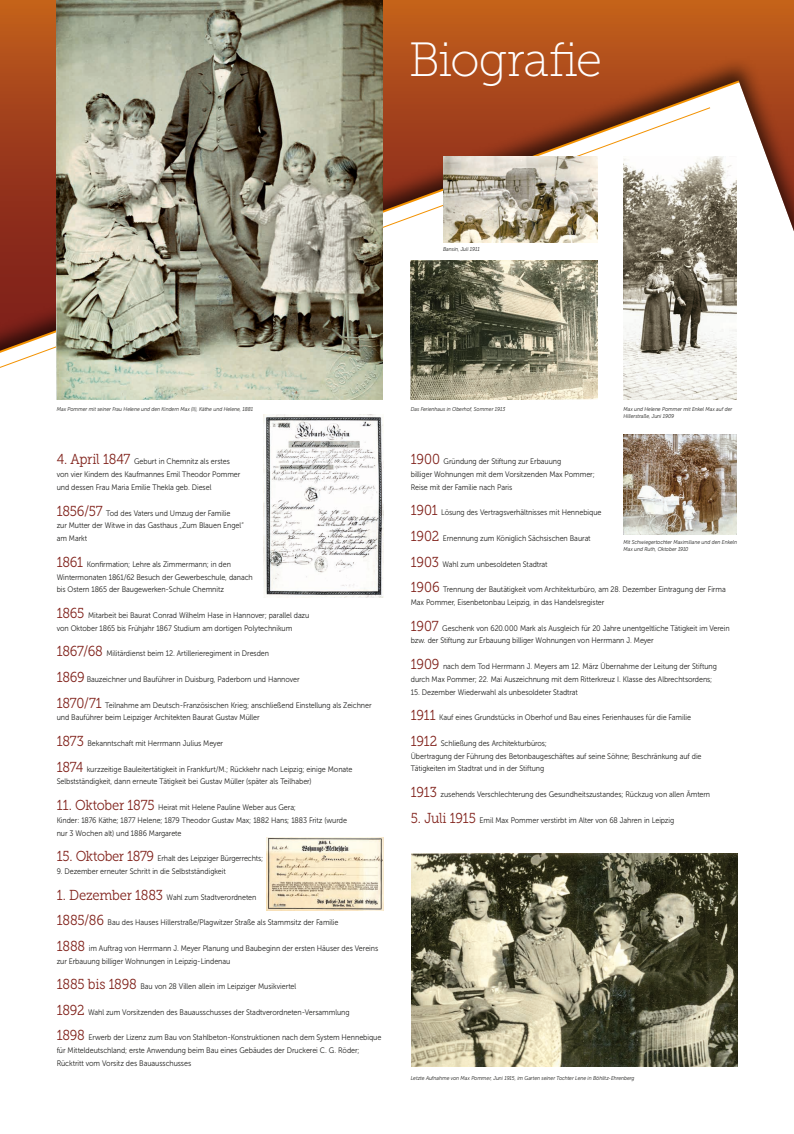
<style>
.page{position:relative;width:794px;height:1134px;background:#fff}
.page>*{position:absolute;margin:0;border:0;box-sizing:border-box;transform-origin:0 0}
.t1{font:48px "Museo Slab 100";letter-spacing:-.025em;color:#fff}
.t2{font:8px/12.8px "Museo Sans 300";letter-spacing:-.01em;color:#1d1d1b;scale:.9 1}
.t3{font:italic 5.6px/7.2px "Museo Sans 300";letter-spacing:-.005em;color:#1d1d1b;scale:.9 1}
.s1{font-family:"Museo Slab 300";font-size:14.4px;color:#80211a}
</style>
<div class="page">
<div style="left:0;top:0;width:794px;height:369px;background:#1d1d1b;opacity:.75"></div>
<svg style="left:0;top:79px;width:741px;height:502px"></svg>
<svg style="left:0;top:107px;width:710px;height:404px"></svg>
<img style="left:57px;top:0;width:326px;height:400px">
<img style="left:411px;top:261px;width:187px;height:139px">
<img style="left:267px;top:837px;width:116px;height:73px">
<img style="left:443px;top:156px;width:155px;height:87px">
<img style="left:623px;top:434px;width:114px;height:100px">
<img style="left:264px;top:415px;width:120px;height:183px">
<img style="left:411px;top:854px;width:327px;height:212px">
<img style="left:623px;top:156px;width:114px;height:244px">
<h1 class="t1" style="left:409px;top:33px;width:195px">Biografie</h1>
<p class="t3" style="left:443px;top:245px;width:42px">Bansin, Juli 1911</p>
<p class="t3" style="left:57px;top:405px;width:220px">Max Pommer mit seiner Frau Helene und den Kindern Max (II), Käthe und Helene, 1881</p>
<p class="t3" style="left:623px;top:405px;width:122px">Max und Helene Pommer mit Enkel Max auf der<br>Hillerstraße, Juni 1909</p>
<p class="t3" style="left:411px;top:405px;width:106px">Das Ferienhaus in Oberhof, Sommer 1913</p>
<p class="t2" style="left:57px;top:455px;width:206px"><span class="s1">4. April 1847</span> Geburt in Chemnitz als erstes von vier Kindern des Kaufmannes Emil Theodor Pommer und dessen Frau Maria Emilie Thekla geb. Diesel</p>
<p class="t2" style="left:57px;top:506px;width:210px"><span class="s1">1856/57</span> Tod des Vaters und Umzug der Familie<br>zur Mutter der Witwe in das Gasthaus „Zum Blauen Engel“ am Markt</p>
<p class="t2" style="left:57px;top:558px;width:219px"><span class="s1">1861</span> Konfirmation; Lehre als Zimmermann; in den<br>Wintermonaten 1861/62 Besuch der Gewerbeschule, danach bis Ostern 1865 der Baugewerken-Schule Chemnitz</p>
<p class="t2" style="left:57px;top:609px;width:282px"><span class="s1">1865</span> Mitarbeit bei Baurat Conrad Wilhelm Hase in Hannover; parallel dazu von Oktober 1865 bis Frühjahr 1867 Studium am dortigen Polytechnikum</p>
<p class="t2" style="left:57px;top:647px;width:237px"><span class="s1">1867/68</span> Militärdienst beim 12. Artillerieregiment in Dresden</p>
<p class="t2" style="left:57px;top:673px;width:271px"><span class="s1">1869</span> Bauzeichner und Bauführer in Duisburg, Paderborn und Hannover</p>
<p class="t2" style="left:57px;top:698px;width:351px"><span class="s1">1870/71</span> Teilnahme am Deutsch-Französischen Krieg; anschließend Einstellung als Zeichner und Bauführer beim Leipziger Architekten Baurat Gustav Müller</p>
<p class="t2" style="left:57px;top:737px;width:186px"><span class="s1">1873</span> Bekanntschaft mit Herrmann Julius Meyer</p>
<p class="t2" style="left:57px;top:762px;width:330px"><span class="s1">1874</span> kurzzeitige Bauleitertätigkeit in Frankfurt/M.; Rückkehr nach Leipzig; einige Monate<br>Selbstständigkeit, dann erneute Tätigkeit bei Gustav Müller (später als Teilhaber)</p>
<p class="t2" style="left:57px;top:801px;width:324px"><span class="s1">11. Oktober 1875</span> Heirat mit Helene Pauline Weber aus Gera;<br>Kinder: 1876 Käthe; 1877 Helene; 1879 Theodor Gustav Max; 1882 Hans; 1883 Fritz (wurde nur 3 Wochen alt) und 1886 Margarete</p>
<p class="t2" style="left:57px;top:852px;width:231px"><span class="s1">15. Oktober 1879</span> Erhalt des Leipziger Bürgerrechts;</p>
<p class="t2" style="left:57px;top:865px;width:189px">9. Dezember erneuter Schritt in die Selbstständigkeit</p>
<p class="t2" style="left:57px;top:890px;width:223px"><span class="s1">1. Dezember 1883</span> Wahl zum Stadtverordneten</p>
<p class="t2" style="left:57px;top:916px;width:314px"><span class="s1">1885/86</span> Bau des Hauses Hillerstraße/Plagwitzer Straße als Stammsitz der Familie</p>
<p class="t2" style="left:57px;top:942px;width:359px"><span class="s1">1888</span> im Auftrag von Herrmann J. Meyer Planung und Baubeginn der ersten Häuser des Vereins zur Erbauung billiger Wohnungen in Leipzig-Lindenau</p>
<p class="t2" style="left:57px;top:980px;width:268px"><span class="s1">1885 bis 1898</span> Bau von 28 Villen allein im Leipziger Musikviertel</p>
<p class="t2" style="left:57px;top:1006px;width:327px"><span class="s1">1892</span> Wahl zum Vorsitzenden des Bauausschusses der Stadtverordneten-Versammlung</p>
<p class="t2" style="left:57px;top:1031px;width:362px"><span class="s1">1898</span> Erwerb der Lizenz zum Bau von Stahlbeton-Konstruktionen nach dem System Hennebique für Mitteldeutschland; erste Anwendung beim Bau eines Gebäudes der Druckerei C. G. Röder;<br>Rücktritt vom Vorsitz des Bauausschusses</p>
<p class="t2" style="left:411px;top:455px;width:206px"><span class="s1">1900</span> Gründung der Stiftung zur Erbauung<br>billiger Wohnungen mit dem Vorsitzenden Max Pommer;<br>Reise mit der Familie nach Paris</p>
<p class="t2" style="left:411px;top:506px;width:213px"><span class="s1">1901</span> Lösung des Vertragsverhältnisses mit Hennebique</p>
<p class="t2" style="left:411px;top:532px;width:201px"><span class="s1">1902</span> Ernennung zum Königlich Sächsischen Baurat</p>
<p class="t2" style="left:411px;top:557px;width:153px"><span class="s1">1903</span> Wahl zum unbesoldeten Stadtrat</p>
<p class="t2" style="left:411px;top:583px;width:351px"><span class="s1">1906</span> Trennung der Bautätigkeit vom Architekturbüro, am 28. Dezember Eintragung der Firma<br>Max Pommer, Eisenbetonbau Leipzig, in das Handelsregister</p>
<p class="t2" style="left:411px;top:621px;width:356px"><span class="s1">1907</span> Geschenk von 620.000 Mark als Ausgleich für 20 Jahre unentgeltliche Tätigkeit im Verein bzw. der Stiftung zur Erbauung billiger Wohnungen von Herrmann J. Meyer</p>
<p class="t2" style="left:411px;top:660px;width:342px"><span class="s1">1909</span> nach dem Tod Herrmann J. Meyers am 12. März Übernahme der Leitung der Stiftung durch Max Pommer; 22. Mai Auszeichnung mit dem Ritterkreuz I. Klasse des Albrechtsordens;</p>
<p class="t2" style="left:411px;top:685px;width:187px">15. Dezember Wiederwahl als unbesoldeter Stadtrat</p>
<p class="t2" style="left:411px;top:711px;width:313px"><span class="s1">1911</span> Kauf eines Grundstücks in Oberhof und Bau eines Ferienhauses für die Familie</p>
<p class="t2" style="left:411px;top:737px;width:324px"><span class="s1">1912</span> Schließung des Architekturbüros;<br>Übertragung der Führung des Betonbaugeschäftes auf seine Söhne; Beschränkung auf die<br>Tätigkeiten im Stadtrat und in der Stiftung</p>
<p class="t2" style="left:411px;top:788px;width:334px"><span class="s1">1913</span> zusehends Verschlechterung des Gesundheitszustandes; Rückzug von allen Ämtern</p>
<p class="t2" style="left:411px;top:813px;width:294px"><span class="s1">5. Juli 1915</span> Emil Max Pommer verstirbt im Alter von 68 Jahren in Leipzig</p>
<p class="t3" style="left:623px;top:538px;width:128px">Mit Schwiegertochter Maximiliane und den Enkeln<br>Max und Ruth, Oktober 1910</p>
<p class="t3" style="left:411px;top:1074px;width:250px">Letzte Aufnahme von Max Pommer, Juni 1915, im Garten seiner Tochter Lene in Böhlitz-Ehrenberg</p>
</div>
